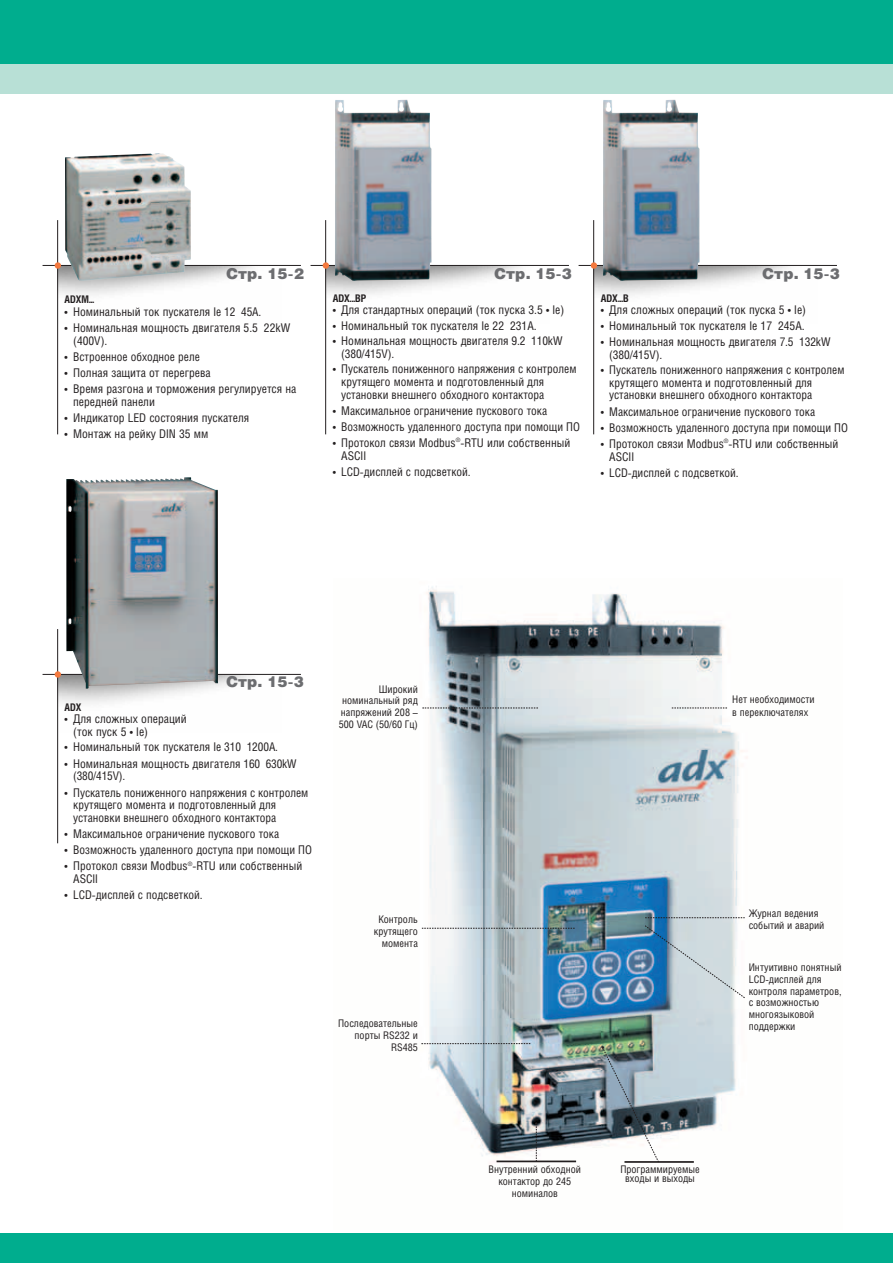
<style>
.page{position:relative;width:893px;height:1263px;background:#fff}
.page>*{position:absolute;margin:0;border:0;box-sizing:border-box;transform-origin:0 0}
.t1{font:900 15px "Helios";letter-spacing:.015em;color:#6c6d70}
.t2{font:12px/12.8px "Helios Cond";color:#231f20}
.t3{font:10.5px/11.7px "Helios Cond";color:#231f20;text-align:right}
.t4{font:condensed 10.5px/11.7px "Helvetica";color:#231f20}
.t5{font:700 10.5px "Helios Cond";color:#231f20}
</style>
<div class="page">
<div style="left:0;top:1233px;width:892px;height:30px;background:#00ad8e"></div>
<img style="left:58px;top:266px;width:196px;height:58px">
<hr style="left:43px;top:265px;width:258px;height:1px;background:#231f20">
<img style="left:65px;top:153px;width:126px;height:128px">
<hr style="left:57px;top:220px;width:1px;height:214px;background:#231f20">
<div style="left:55px;top:262px;width:6px;height:7px;background:#f4793e;border-radius:50%"></div>
<img style="left:326px;top:266px;width:196px;height:58px">
<hr style="left:310px;top:265px;width:259px;height:1px;background:#231f20">
<img style="left:335px;top:100px;width:96px;height:181px">
<hr style="left:325px;top:220px;width:1px;height:214px;background:#231f20">
<div style="left:322px;top:262px;width:7px;height:7px;background:#f4793e;border-radius:50%"></div>
<img style="left:594px;top:266px;width:196px;height:58px">
<hr style="left:578px;top:265px;width:259px;height:1px;background:#231f20">
<img style="left:603px;top:100px;width:96px;height:181px">
<hr style="left:593px;top:220px;width:1px;height:214px;background:#231f20">
<div style="left:590px;top:262px;width:7px;height:7px;background:#f4793e;border-radius:50%"></div>
<img style="left:58px;top:675px;width:195px;height:58px">
<hr style="left:43px;top:674px;width:258px;height:1px;background:#231f20">
<img style="left:66px;top:477px;width:152px;height:212px">
<hr style="left:57px;top:629px;width:1px;height:214px;background:#231f20">
<div style="left:55px;top:671px;width:6px;height:7px;background:#f4793e;border-radius:50%"></div>
<div style="left:0;top:0;width:892px;height:64px;background:#00ad8e"></div>
<div style="left:0;top:64px;width:892px;height:30px;background:#b8e0d6"></div>
<img style="left:421px;top:586px;width:327px;height:577px">
<svg style="left:421px;top:1043px;width:109px;height:1px"></svg>
<svg style="left:535px;top:1122px;width:2px;height:39px"></svg>
<hr style="left:624px;top:1161px;width:69px;height:2px;background:#231f20">
<svg style="left:644px;top:894px;width:104px;height:105px;background:#aac2d2"></svg>
<img style="left:601px;top:1016px;width:73px;height:147px">
<svg style="left:422px;top:928px;width:152px;height:1px"></svg>
<hr style="left:496px;top:1161px;width:80px;height:1px;background:#231f20">
<svg style="left:671px;top:708px;width:56px;height:1px"></svg>
<svg style="left:422px;top:708px;width:116px;height:1px"></svg>
<p class="t1" style="left:226px;top:267px;width:79px">Cтр. 15-2</p>
<p class="t5" style="left:65px;top:295px;width:31px">ADXM...</p>
<p class="t2" style="left:65px;top:306px;width:198px">• Номинальный ток пускателя Ie 12 45A.</p>
<p class="t2" style="left:73px;top:322px;width:219px;text-indent:-9px">• Номинальная мощность двигателя 5.5 22kW (400V).</p>
<p class="t2" style="left:65px;top:351px;width:137px">• Встроенное обходное реле</p>
<p class="t2" style="left:65px;top:367px;width:148px">• Полная защита от перегрева</p>
<p class="t2" style="left:73px;top:383px;width:225px;text-indent:-9px">• Время разгона и торможения регулируется на передней панели</p>
<p class="t2" style="left:65px;top:412px;width:186px">• Индикатор LED состояния пускателя</p>
<p class="t2" style="left:65px;top:428px;width:145px">• Монтаж на рейку DIN 35 мм</p>
<p class="t1" style="left:494px;top:267px;width:79px">Cтр. 15-3</p>
<p class="t5" style="left:332px;top:294px;width:35px">ADX...BP</p>
<p class="t2" style="left:332px;top:305px;width:233px">• Для стандартных операций (ток пуска 3.5 • Ie)</p>
<p class="t2" style="left:332px;top:320px;width:205px">• Номинальный ток пускателя Ie 22 231A.</p>
<p class="t2" style="left:341px;top:335px;width:223px;text-indent:-9px">• Номинальная мощность двигателя 9.2 110kW (380/415V).</p>
<p class="t2" style="left:341px;top:363px;width:237px;text-indent:-9px">• Пускатель пониженного напряжения с контролем крутящего момента и подготовленный для установки внешнего обходного контактора</p>
<p class="t2" style="left:332px;top:405px;width:216px">• Максимальное ограничение пускового тока</p>
<p class="t2" style="left:332px;top:421px;width:249px">• Возможность удаленного доступа при помощи ПО</p>
<p class="t2" style="left:341px;top:437px;width:231px;text-indent:-9px">• Протокол связи Modbus<sup>®</sup>-RTU или собственный<br>ASCII</p>
<p class="t2" style="left:332px;top:466px;width:139px">• LCD-дисплей с подсветкой.</p>
<p class="t1" style="left:762px;top:267px;width:79px">Cтр. 15-3</p>
<p class="t5" style="left:600px;top:294px;width:30px">ADX...B</p>
<p class="t2" style="left:600px;top:305px;width:207px">• Для сложных операций (ток пуска 5 • Ie)</p>
<p class="t2" style="left:600px;top:320px;width:205px">• Номинальный ток пускателя Ie 17 245A.</p>
<p class="t2" style="left:609px;top:336px;width:223px;text-indent:-9px">• Номинальная мощность двигателя 7.5 132kW (380/415V).</p>
<p class="t2" style="left:609px;top:364px;width:237px;text-indent:-9px">• Пускатель пониженного напряжения с контролем крутящего момента и подготовленный для установки внешнего обходного контактора</p>
<p class="t2" style="left:600px;top:406px;width:216px">• Максимальное ограничение пускового тока</p>
<p class="t2" style="left:600px;top:422px;width:249px">• Возможность удаленного доступа при помощи ПО</p>
<p class="t2" style="left:609px;top:438px;width:231px;text-indent:-9px">• Протокол связи Modbus<sup>®</sup>-RTU или собственный<br>ASCII</p>
<p class="t2" style="left:600px;top:467px;width:139px">• LCD-дисплей с подсветкой.</p>
<p class="t1" style="left:226px;top:676px;width:79px">Cтр. 15-3</p>
<p class="t5" style="left:65px;top:703px;width:18px">ADX</p>
<p class="t2" style="left:73px;top:714px;width:115px;text-indent:-9px">• Для сложных операций (ток пуск 5 • Ie)</p>
<p class="t2" style="left:65px;top:742px;width:215px">• Номинальный ток пускателя Ie 310 1200A.</p>
<p class="t2" style="left:73px;top:758px;width:225px;text-indent:-9px">• Номинальная мощность двигателя 160 630kW (380/415V).</p>
<p class="t2" style="left:73px;top:787px;width:237px;text-indent:-9px">• Пускатель пониженного напряжения с контролем крутящего момента и подготовленный для установки внешнего обходного контактора</p>
<p class="t2" style="left:65px;top:828px;width:216px">• Максимальное ограничение пускового тока</p>
<p class="t2" style="left:65px;top:845px;width:249px">• Возможность удаленного доступа при помощи ПО</p>
<p class="t2" style="left:73px;top:861px;width:231px;text-indent:-9px">• Протокол связи Modbus<sup>®</sup>-RTU или собственный<br>ASCII</p>
<p class="t2" style="left:65px;top:890px;width:139px">• LCD-дисплей с подсветкой.</p>
<p class="t3" style="left:339px;top:684px;width:80px">Широкий номинальный ряд напряжений 208 –<br>500 VAC (50/60 Гц)</p>
<p class="t4" style="left:398px;top:688px;width:36px">50-60Hz</p>
<p class="t3" style="left:374px;top:915px;width:46px">Контроль крутящего момента</p>
<p class="t4" style="left:397px;top:1013px;width:37px">e RS485</p>
<p class="t3" style="left:338px;top:1018px;width:81px">Последовательные порты RS232 и<br>RS485</p>
<p class="t3" style="left:732px;top:694px;width:84px;line-height:12.8px;text-align:left">Нет необходимости в переключателях</p>
<p class="t3" style="left:748px;top:909px;width:77px;text-align:left">Журнал ведения событий и аварий</p>
<p class="t4" style="left:764px;top:927px;width:52px">Display LCD</p>
<p class="t4" style="left:764px;top:962px;width:54px">impostazioni e controllo parametri multilingue</p>
<p class="t3" style="left:748px;top:963px;width:94px;text-align:left">Интуитивно понятный<br>LCD-дисплей для контроля параметров, с возможностью многоязыковой поддержки</p>
<p class="t3" style="left:488px;top:1165px;width:94px;text-align:center">Внутренний обходной контактор до 245 номиналов</p>
<p class="t3" style="left:620px;top:1166px;width:81px;line-height:8.6px;text-align:center">Программируемые входы и выходы</p>
</div>
